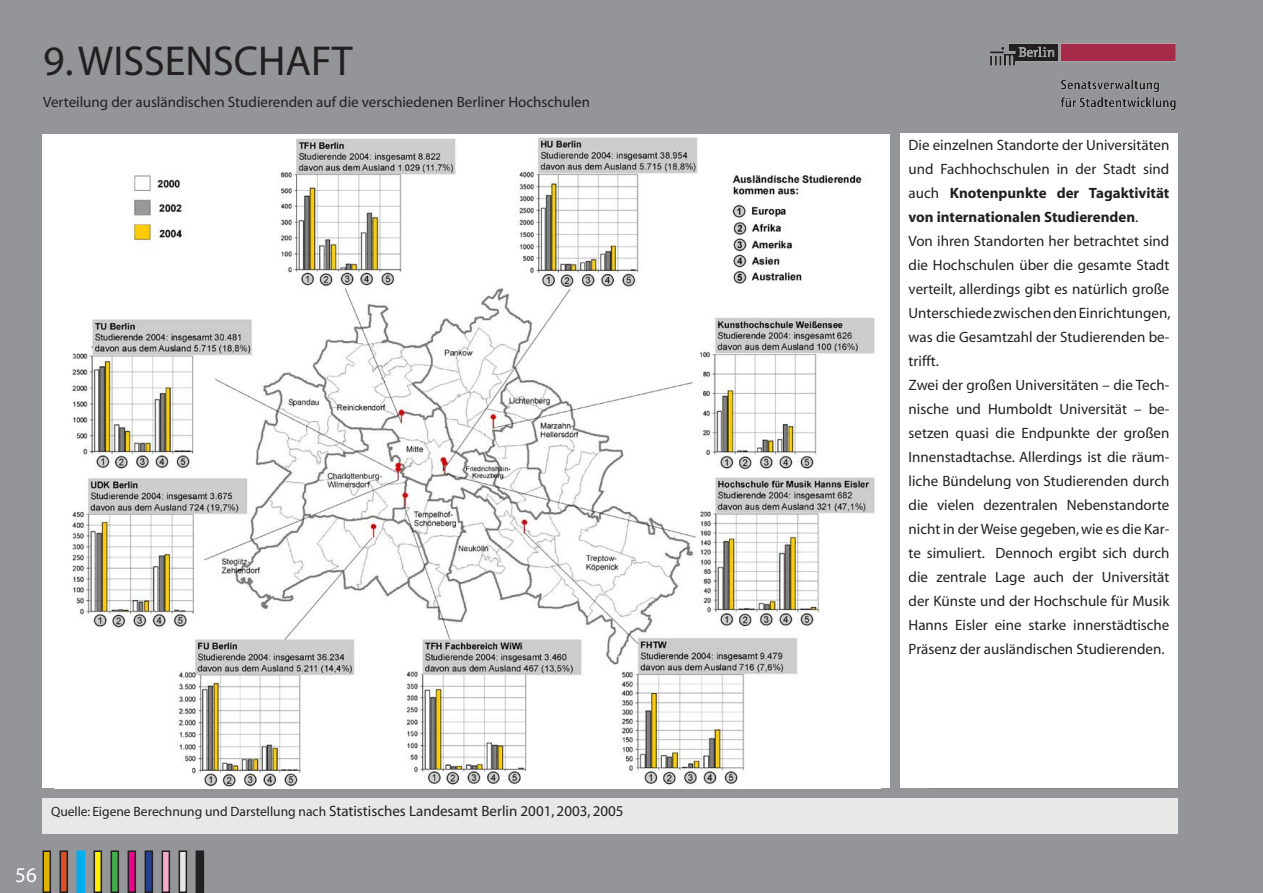
<style>
.page{position:relative;width:1263px;height:893px;background:#fff}
.page>*{position:absolute;margin:0;border:0;box-sizing:border-box;transform-origin:0 0}
.ÜInhalt{font:42px "Myriad";color:#231f20}
.t1{font:21px "Myriad";color:#fff}
.Text_normal{font:15px/24px "Myriad";color:#231f20;text-align:justify}
.Überschrift_Untersch{font:15px "Myriad";color:#231f20}
.s1{font-size:13.5px}
.s2{font-weight:700}
</style>
<div class="page">
<div style="left:1px;top:1px;width:1261px;height:891px;background:#939598"></div>
<div style="left:43px;top:851px;width:7px;height:41px;background:#dfb400"></div>
<div style="left:43px;top:850px;width:8px;height:43px;border:2px solid #231f20"></div>
<div style="left:60px;top:851px;width:7px;height:41px;background:#dc4f27"></div>
<div style="left:60px;top:850px;width:8px;height:43px;border:2px solid #231f20"></div>
<div style="left:77px;top:851px;width:7px;height:41px;background:#00aeef"></div>
<div style="left:77px;top:850px;width:8px;height:43px;border:2px solid #00aeef"></div>
<div style="left:94px;top:851px;width:7px;height:41px;background:#fff101"></div>
<div style="left:94px;top:850px;width:8px;height:43px;border:2px solid #231f20"></div>
<div style="left:111px;top:851px;width:7px;height:41px;background:#40ae49"></div>
<div style="left:111px;top:850px;width:8px;height:43px;border:2px solid #231f20"></div>
<div style="left:128px;top:851px;width:7px;height:41px;background:#ed028c"></div>
<div style="left:128px;top:850px;width:8px;height:43px;border:2px solid #231f20"></div>
<div style="left:145px;top:851px;width:7px;height:41px;background:#253f8e"></div>
<div style="left:145px;top:850px;width:8px;height:43px;border:2px solid #231f20"></div>
<div style="left:162px;top:851px;width:7px;height:41px;background:#f5a9cb"></div>
<div style="left:162px;top:850px;width:8px;height:43px;border:2px solid #231f20"></div>
<div style="left:179px;top:851px;width:7px;height:41px;background:#e8e8e6"></div>
<div style="left:179px;top:850px;width:8px;height:43px;border:2px solid #231f20"></div>
<div style="left:196px;top:851px;width:7px;height:41px;background:#231f20"></div>
<div style="left:196px;top:850px;width:8px;height:43px;border:2px solid #231f20"></div>
<div style="left:900px;top:133px;width:278px;height:655px;background:#fff"></div>
<div style="left:43px;top:798px;width:1135px;height:36px;background:#e8e8e6"></div>
<img style="left:990px;top:43px;width:186px;height:68px">
<div style="left:43px;top:134px;width:847px;height:654px;background:#fff"></div>
<img style="left:72px;top:137px;width:803px;height:650px">
<p class="ÜInhalt" style="left:43px;top:40px;width:93px">9. Wissenschaf</p>
<p class="ÜInhalt" style="left:332px;top:40px;width:22px">t</p>
<p class="Überschrift_Untersch" style="left:43px;top:95px;width:548px">Verteilung der ausländischen Studierenden auf die verschiedenen Berliner Hochschulen</p>
<p class="Text_normal" style="left:51px;top:800px;width:574px"><span class="s1">Quelle: Eigene Berechnung und Darstellung nach</span> Statistisches Landesamt Berlin 2001 , 2003, 2005</p>
<h2 class="t1" style="left:15px;top:865px;width:23px">56</h2>
<p class="Text_normal" style="left:909px;top:134px;width:262px">Die einzelnen Standorte der Universitäten und Fachhochschulen in der Stadt sind auch <span class="s2">Knotenpunkte der Tagaktivität von internationalen Studierenden</span>.</p>
<p class="Text_normal" style="left:909px;top:230px;width:263px">Von ihren Standorten her betrachtet sind die Hochschulen über die gesamte Stadt verteilt, allerdings gibt es natürlich große Unterschiede zwischen den Einrichtungen, was die Gesamtzahl der Studierenden be&shy;trifft.</p>
<p class="Text_normal" style="left:909px;top:374px;width:262px">Zwei der großen Universitäten – die Tech&shy;nische und Humboldt Universität – be&shy;setzen quasi die Endpunkte der großen Innenstadtachse. Allerdings ist die räum&shy;liche Bündelung von Studierenden durch die vielen dezentralen Nebenstandorte nicht in der Weise gegeben, wie es die Kar&shy;te simuliert. Dennoch ergibt sich durch die zentrale Lage auch der Universität der Künste und der Hochschule für Musik Hanns Eisler eine starke innerstädtische Präsenz der ausländischen Studierenden.</p>
</div>
